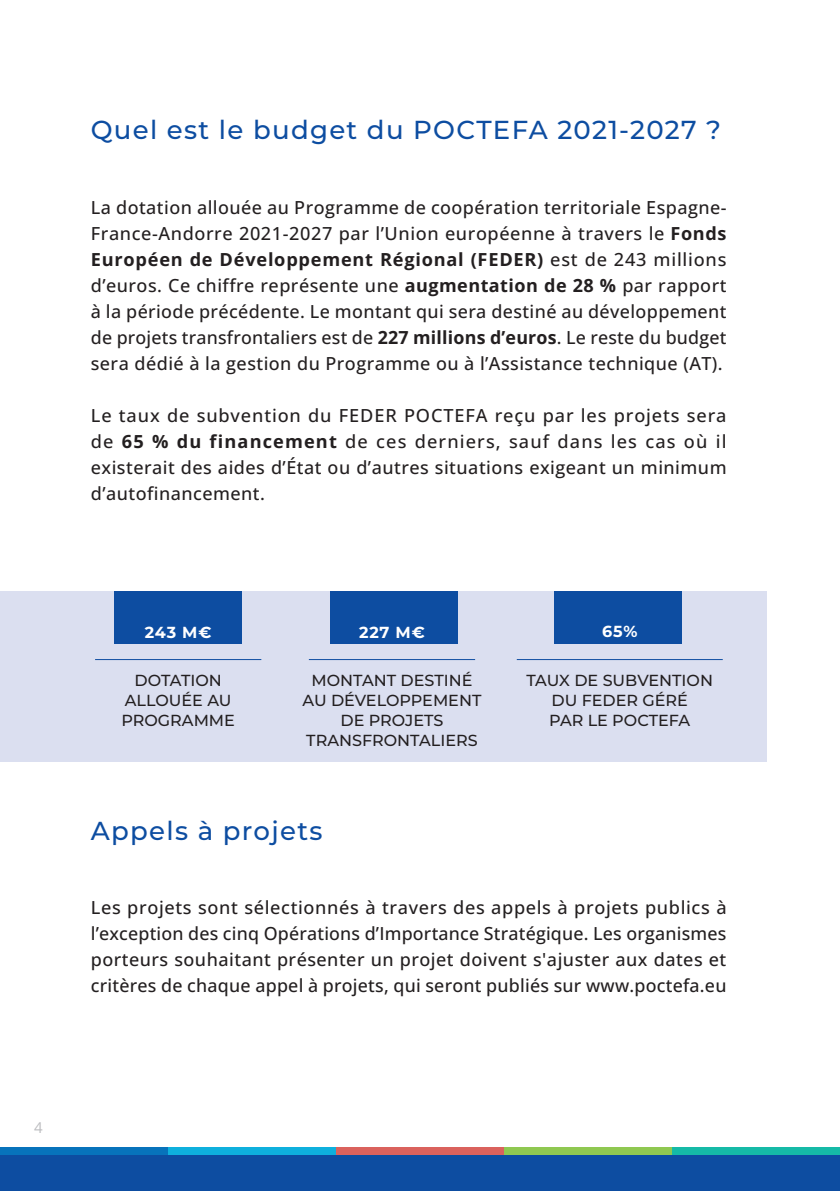
<style>
.page{position:relative;width:840px;height:1191px;background:#fff}
.page>*{position:absolute;margin:0;border:0;box-sizing:border-box;transform-origin:0 0}
.t1{font:500 26px "Montserrat";letter-spacing:.05em;color:#0d4da1}
.t2{font:500 18px/26px "Open Sans";letter-spacing:.025em;color:#231f20;text-align:justify}
.t3{font:500 16px/20px "Montserrat";color:#231f20;text-align:center}
.t4{font:700 16px "Montserrat";letter-spacing:.05em;color:#fff}
.t5{font:15px "Open Sans";color:#bcbdc0}
.s1{font-weight:700}
</style>
<div class="page">
<div style="left:0;top:592px;width:765px;height:170px;background:#dbdff0"></div>
<div style="left:330px;top:592px;width:127px;height:52px;background:#0d4da1"></div>
<div style="left:554px;top:592px;width:126px;height:52px;background:#0d4da1"></div>
<div style="left:115px;top:592px;width:127px;height:52px;background:#0d4da1"></div>
<div style="left:671px;top:1147px;width:168px;height:44px;background:#15baa7"></div>
<div style="left:503px;top:1147px;width:168px;height:44px;background:#8fc851"></div>
<div style="left:336px;top:1147px;width:167px;height:44px;background:#da625d"></div>
<div style="left:168px;top:1147px;width:168px;height:44px;background:#0eb0dd"></div>
<div style="left:0;top:1147px;width:168px;height:44px;background:#0773bb"></div>
<div style="left:0;top:1155px;width:839px;height:36px;background:#0d4da1"></div>
<hr style="left:95px;top:659px;width:166px;height:1px;background:#104ea2">
<hr style="left:309px;top:659px;width:166px;height:1px;background:#104ea2">
<hr style="left:516px;top:659px;width:206px;height:1px;background:#104ea2">
<p class="t1" style="left:91px;top:111px;width:631px">Quel est le budget du POCTEFA 2021-2027 ?</p>
<p class="t2" style="left:91px;top:194px;width:637px">La dotation allouée au Programme de coopération territoriale Espagne-France-Andorre 2021-2027 par l’Union européenne à travers le <span class="s1">Fonds Européen de Développement Régional (FEDER)</span> est de 243 millions d’euros. Ce chiffre représente une <span class="s1">augmentation de 28 %</span> par rapport à la période précédente. Le montant qui sera destiné au développement de projets transfrontaliers est de <span class="s1">227 millions d’euros</span>. Le reste du budget sera dédié à la gestion du Programme ou à l’Assistance technique (AT).</p>
<p class="t2" style="left:91px;top:402px;width:637px">Le taux de subvention du FEDER POCTEFA reçu par les projets sera de <span class="s1">65 % du financement</span> de ces derniers, sauf dans les cas où il existerait des aides d’État ou d’autres situations exigeant un minimum d’autofinancement.</p>
<p class="t4" style="left:145px;top:620px;width:68px">243 M€</p>
<p class="t4" style="left:359px;top:620px;width:67px">227 M€</p>
<p class="t4" style="left:601px;top:620px;width:37px">65%</p>
<p class="t3" style="left:121px;top:669px;width:115px">DOTATION<br>ALLOUÉE AU<br>PROGRAMME</p>
<p class="t3" style="left:302px;top:669px;width:180px">MONTANT DESTINÉ<br>AU DÉVELOPPEMENT<br>DE PROJETS<br>TRANSFRONTALIERS</p>
<p class="t1" style="left:91px;top:813px;width:233px">Appels à projets</p>
<p class="t3" style="left:526px;top:669px;width:188px">TAUX DE SUBVENTION<br>DU FEDER GÉRÉ<br>PAR LE POCTEFA</p>
<p class="t2" style="left:91px;top:894px;width:637px">Les projets sont sélectionnés à travers des appels à projets publics à l’exception des cinq Opérations d’Importance Stratégique. Les organismes porteurs souhaitant présenter un projet doivent s'ajuster aux dates et critères de chaque appel à projets, qui seront publiés sur www.poctefa.eu</p>
<p class="t5" style="left:34px;top:1117px;width:10px">4</p>
</div>
